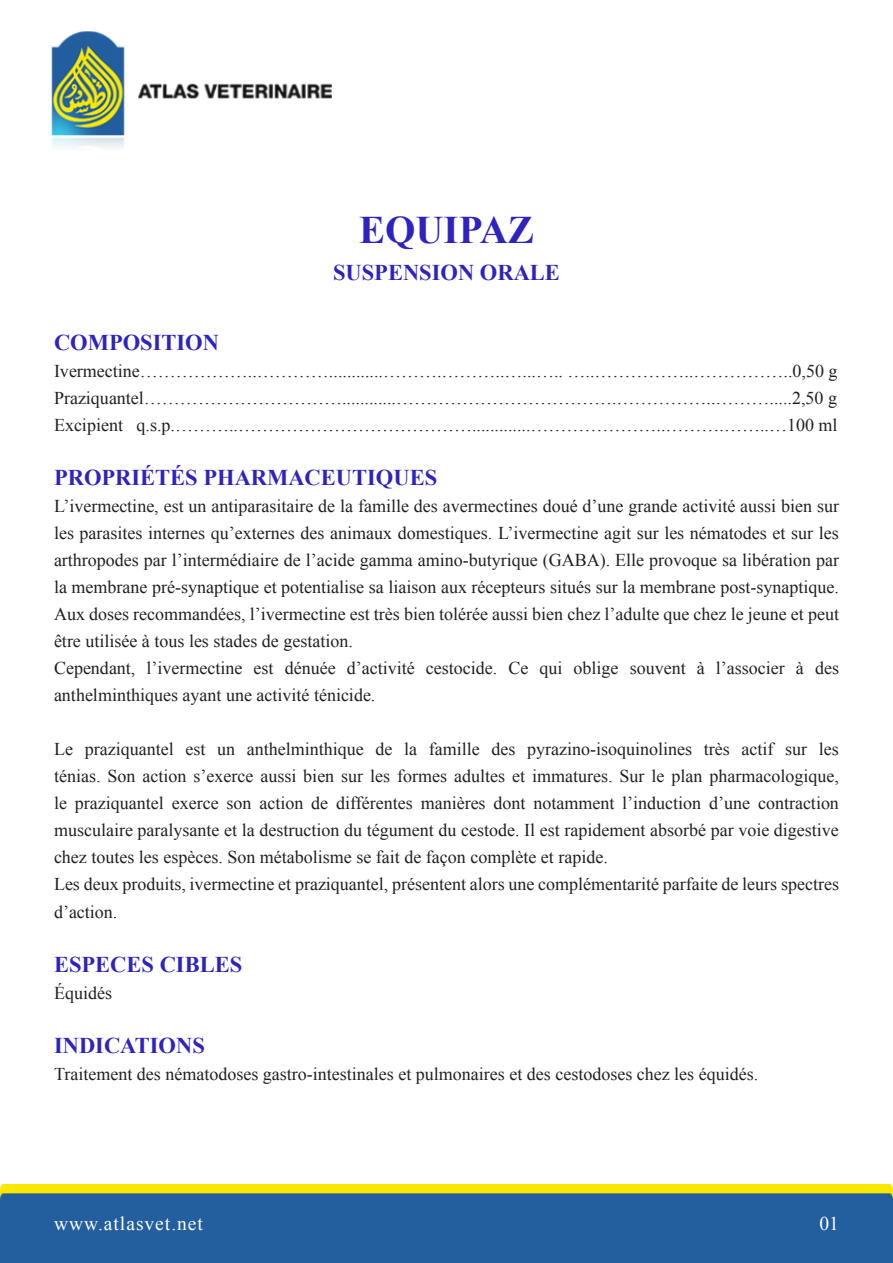
<style>
.page{position:relative;width:893px;height:1263px;background:#fff}
.page>*{position:absolute;margin:0;border:0;box-sizing:border-box;transform-origin:0 0}
.t1{font:700 39px "Times New Roman";color:#2e23bf}
.t2{font:700 22.5px "Times New Roman";color:#2e23bf}
.t3{font:19.5px "Times New Roman";letter-spacing:.05em;color:#fff}
.t4{font:18px/27px "Times New Roman";color:#231f20;text-align:justify}
</style>
<div class="page">
<img style="left:0;top:1184px;width:893px;height:79px">
<img style="left:51px;top:31px;width:281px;height:118px">
<p class="t1" style="left:359px;top:203px;width:176px">EQUIPAZ</p>
<p class="t2" style="left:333px;top:257px;width:228px">SUSPENSION ORALE</p>
<p class="t2" style="left:54px;top:327px;width:167px">COMPOSITION</p>
<p class="t4" style="left:54px;top:358px;width:785px">Ivermectine………………..…………............……….………..…...….. …..……………..……………..0,50 g</p>
<p class="t4" style="left:54px;top:385px;width:784px">Praziquantel……………………………............……………………………….……………..……….....2,50 g</p>
<p class="t4" style="left:54px;top:412px;width:785px">Excipient q.s.p.………..………………………………….............…………………..……….……..…100 ml</p>
<p class="t2" style="left:54px;top:462px;width:385px">PROPRIÉTÉS PHARMACEUTIQUES</p>
<p class="t4" style="left:54px;top:493px;width:786px">L’ivermectine, est un antiparasitaire de la famille des avermectines doué d’une grande activité aussi bien sur les parasites internes qu’externes des animaux domestiques. L’ivermectine agit sur les nématodes et sur les arthropodes par l’intermédiaire de l’acide gamma amino-butyrique (GABA). Elle provoque sa libération par la membrane pré-synaptique et potentialise sa liaison aux récepteurs situés sur la membrane post-synaptique.<br>Aux doses recommandées, l’ivermectine est très bien tolérée aussi bien chez l’adulte que chez le jeune et peut être utilisée à tous les stades de gestation.</p>
<p class="t4" style="left:54px;top:655px;width:786px">Cependant, l’ivermectine est dénuée d’activité cestocide. Ce qui oblige souvent à l’associer à des anthelminthiques ayant une activité ténicide.</p>
<p class="t4" style="left:54px;top:736px;width:786px">Le praziquantel est un anthelminthique de la famille des pyrazino-isoquinolines très actif sur les ténias. Son action s’exerce aussi bien sur les formes adultes et immatures. Sur le plan pharmacologique, le praziquantel exerce son action de différentes manières dont notamment l’induction d’une contraction musculaire paralysante et la destruction du tégument du cestode. Il est rapidement absorbé par voie digestive chez toutes les espèces. Son métabolisme se fait de façon complète et rapide.</p>
<p class="t4" style="left:54px;top:871px;width:786px">Les deux produits, ivermectine et praziquantel, présentent alors une complémentarité parfaite de leurs spectres d’action.</p>
<p class="t2" style="left:54px;top:948px;width:190px">ESPECES CIBLES</p>
<p class="t4" style="left:54px;top:979px;width:59px">Équidés</p>
<p class="t2" style="left:54px;top:1029px;width:152px">INDICATIONS</p>
<p class="t4" style="left:54px;top:1060px;width:706px">Traitement des nématodoses gastro-intestinales et pulmonaires et des cestodoses chez les équidés.</p>
<p class="t3" style="left:54px;top:1210px;width:150px">www.atlasvet.net</p>
<p class="t3" style="left:819px;top:1210px;width:21px">01</p>
</div>
